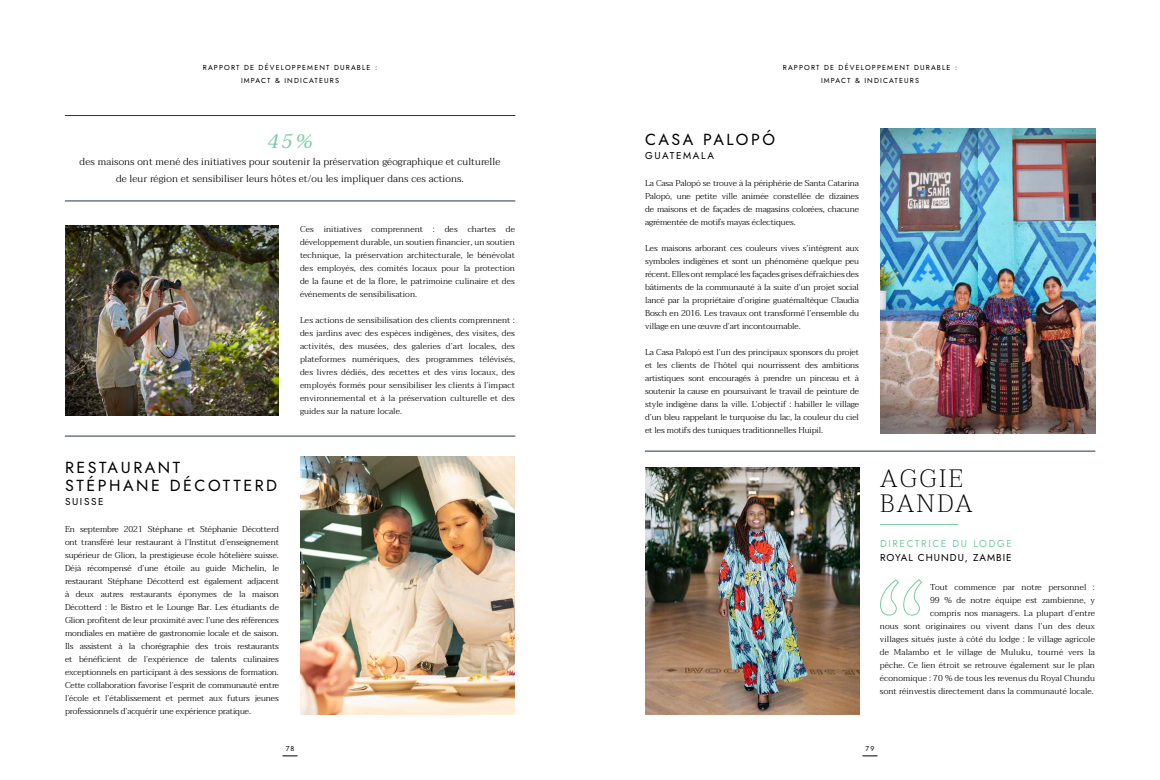
<style>
.page{position:relative;width:1160px;height:780px;background:#fff}
.page>*{position:absolute;margin:0;border:0;box-sizing:border-box;transform-origin:0 0}
.t1{font:200 25px/25.7px "Taviraj";letter-spacing:.1em;color:#000}
.t2{font:italic 19.5px "Taviraj";color:#77cca5}
.t3{font:16px/18px "Jost";letter-spacing:.16em;color:#000}
.t4{font:300 10px/17px "Taviraj";letter-spacing:.01em;color:#000;text-align:center}
.t5{font:10px "Jost";letter-spacing:.1em;color:#000}
.t6{font:10px "Jost";letter-spacing:.16em;color:#77cca5}
.t7{font:10px "Jost";letter-spacing:.16em;color:#000}
.t8{font:300 8.5px/13px "Taviraj";letter-spacing:.01em;color:#000;text-align:justify}
.t9{font:7.2px/12.6px "Jost";letter-spacing:.16em;color:#000;text-align:center}
.t10{font:7px "Jost";color:#000}
</style>
<div class="page">
<svg style="left:282px;top:756px;width:16px;height:1px"></svg>
<svg style="left:862px;top:756px;width:16px;height:1px"></svg>
<img style="left:881px;top:128px;width:215px;height:305px">
<hr style="left:65px;top:436px;width:450px;height:1px;background:#213943">
<hr style="left:65px;top:201px;width:450px;height:1px;background:#213943">
<hr style="left:65px;top:115px;width:450px;height:1px;background:#213943">
<hr style="left:880px;top:524px;width:78px;height:1px;background:#77cca5">
<svg style="left:880px;top:579px;width:43px;height:37px"></svg>
<img style="left:300px;top:456px;width:215px;height:259px">
<hr style="left:645px;top:451px;width:450px;height:1px;background:#213943">
<img style="left:65px;top:226px;width:214px;height:189px">
<img style="left:645px;top:468px;width:215px;height:247px">
<p class="t9" style="left:203px;top:61px;width:176px">RAPPORT DE DÉVELOPPEMENT DURABLE :<br>IMPACT &amp; INDICATEURS</p>
<p class="t9" style="left:783px;top:61px;width:176px">RAPPORT DE DÉVELOPPEMENT DURABLE :<br>IMPACT &amp; INDICATEURS</p>
<h2 class="t2" style="left:268px;top:126px;width:46px">45%</h2>
<p class="t4" style="left:80px;top:154px;width:422px">des maisons ont mené des initiatives pour soutenir la préservation géographique et culturelle de leur région et sensibiliser leurs hôtes et/ou les impliquer dans ces actions.</p>
<h3 class="t3" style="left:65px;top:459px;width:214px">RESTAURANT<br>STÉPHANE DÉCOTTERD</h3>
<p class="t5" style="left:65px;top:495px;width:40px">SUISSE</p>
<p class="t8" style="left:65px;top:523px;width:215px">En septembre 2021 Stéphane et Stéphanie Décotterd ont transféré leur restaurant à l’Institut d’enseignement supérieur de Glion, la prestigieuse école hôtelière suisse.<br>Déjà récompensé d’une étoile au guide Michelin, le restaurant Stéphane Décotterd est également adjacent à deux autres restaurants éponymes de la maison Décotterd : le Bistro et le Lounge Bar. Les étudiants de Glion profitent de leur proximité avec l’une des références mondiales en matière de gastronomie locale et de saison.<br>Ils assistent à la chorégraphie des trois restaurants et bénéficient de l’expérience de talents culinaires exceptionnels en participant à des sessions de formation.<br>Cette collaboration favorise l’esprit de communauté entre l’école et l’établissement et permet aux futurs jeunes professionnels d’acquérir une expérience pratique.</p>
<p class="t8" style="left:300px;top:223px;width:217px">Ces initiatives comprennent : des chartes de développement durable, un soutien financier, un soutien technique, la préservation architecturale, le bénévolat des employés, des comités locaux pour la protection de la faune et de la flore, le patrimoine culinaire et des événements de sensibilisation.</p>
<p class="t8" style="left:300px;top:314px;width:217px">Les actions de sensibilisation des clients comprennent : des jardins avec des espèces indigènes, des visites, des activités, des musées, des galeries d’art locales, des plateformes numériques, des programmes télévisés, des livres dédiés, des recettes et des vins locaux, des employés formés pour sensibiliser les clients à l’impact environnemental et à la préservation culturelle et des guides sur la nature locale.</p>
<h3 class="t3" style="left:645px;top:131px;width:131px">CASA PALOPÓ</h3>
<p class="t7" style="left:645px;top:149px;width:70px">GUATEMALA</p>
<p class="t8" style="left:645px;top:177px;width:215px">La Casa Palopó se trouve à la périphérie de Santa Catarina Palopó, une petite ville animée constellée de dizaines de maisons et de façades de magasins colorées, chacune agrémentée de motifs mayas éclectiques.</p>
<p class="t8" style="left:645px;top:242px;width:215px">Les maisons arborant ces couleurs vives s’intègrent aux symboles indigènes et sont un phénomène quelque peu récent. Elles ont remplacé les façades grises défraîchies des bâtiments de la communauté à la suite d’un projet social lancé par la propriétaire d’origine guatémaltèque Claudia Bosch en 2016. Les travaux ont transformé l’ensemble du village en une œuvre d’art incontournable.</p>
<p class="t8" style="left:645px;top:346px;width:215px">La Casa Palopó est l’un des principaux sponsors du projet et les clients de l’hôtel qui nourrissent des ambitions artistiques sont encouragés à prendre un pinceau et à soutenir la cause en poursuivant le travail de peinture de style indigène dans la ville. L’objectif : habiller le village d’un bleu rappelant le turquoise du lac, la couleur du ciel et les motifs des tuniques traditionnelles Huipil.</p>
<h1 class="t1" style="left:880px;top:466px;width:94px">AGGIE<br>BANDA</h1>
<p class="t6" style="left:880px;top:537px;width:133px">DIRECTRICE DU LODGE</p>
<p class="t5" style="left:880px;top:551px;width:133px">ROYAL CHUNDU, ZAMBIE</p>
<p class="t8" style="left:880px;top:581px;width:217px;text-align:right">Tout commence par notre personnel :<br>99 % de notre équipe est zambienne, y<br>compris nos managers. La plupart d’entre<br>nous sont originaires ou vivent dans l’un des deux villages situés juste à côté du lodge : le village agricole de Malambo et le village de Muluku, tourné vers la pêche. Ce lien étroit se retrouve également sur le plan économique : 70 % de tous les revenus du Royal Chundu sont réinvestis directement dans la communauté locale.</p>
<p class="t10" style="left:286px;top:744px;width:10px">78</p>
<p class="t10" style="left:866px;top:744px;width:10px">79</p>
</div>
